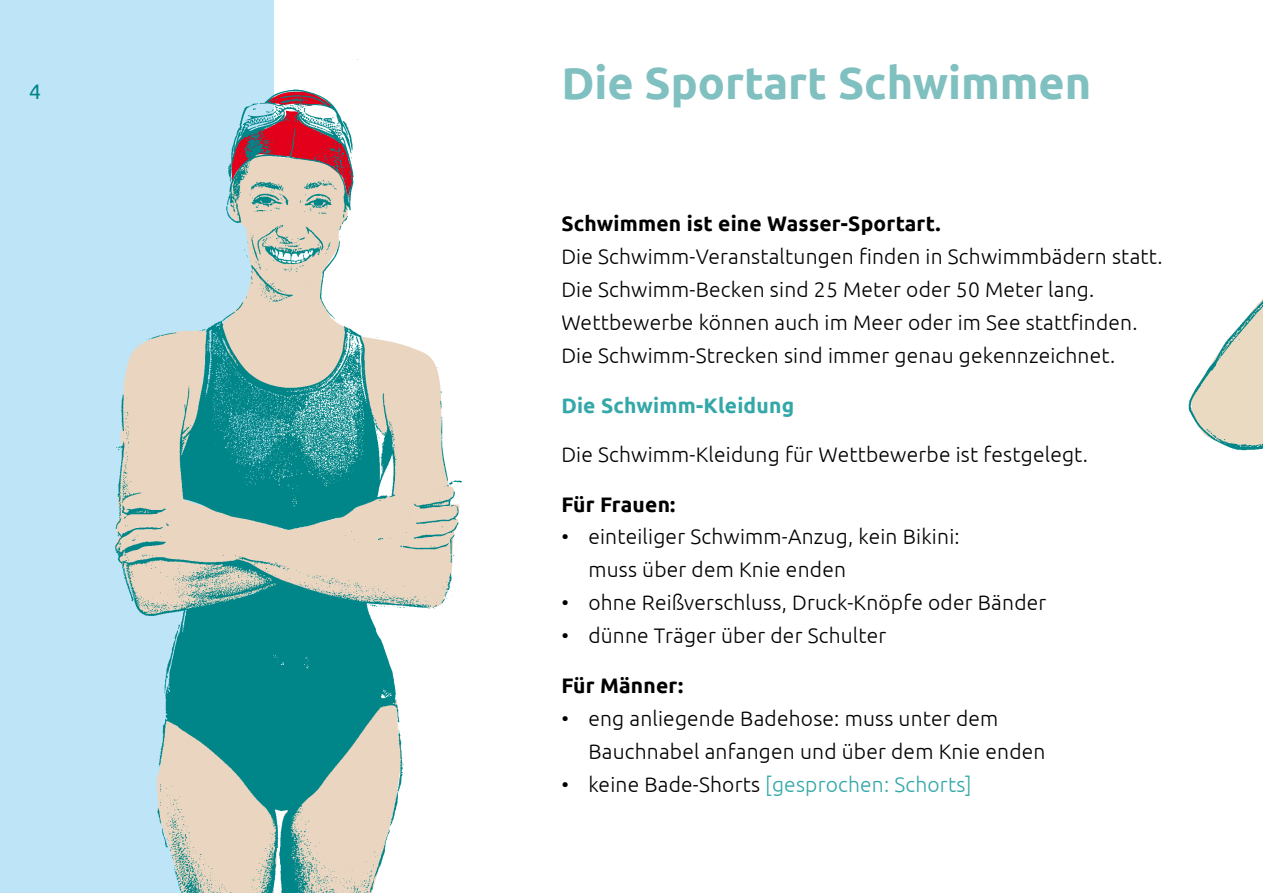
<style>
.page{position:relative;width:1263px;height:893px;background:#fff}
.page>*{position:absolute;margin:0;border:0;box-sizing:border-box;transform-origin:0 0}
.t1{font:700 45px "Ubuntu";color:#81c0c0}
.t2{font:300 21px/33px "Ubuntu";letter-spacing:.01em;color:#000}
.t3{font:700 21px "Ubuntu";letter-spacing:.01em;color:#000}
.t4{font:300 21px "Ubuntu";letter-spacing:.01em;color:#34a7a8}
.t5{font:700 21px "Ubuntu";letter-spacing:.01em;color:#34a7a8}
.t6{font:21px "Ubuntu";color:#008688}
.s1{color:#000}
</style>
<div class="page">
<div style="left:0;top:0;width:273px;height:893px;background:#bde4f7"></div>
<img style="left:1188px;top:298px;width:75px;height:153px">
<img style="left:101px;top:34px;width:361px;height:859px">
<p class="t6" style="left:29px;top:79px;width:13px">4</p>
<h1 class="t1" style="left:561px;top:56px;width:532px">Die Sportart Schwimmen</h1>
<p class="t3" style="left:561px;top:211px;width:381px">Schwimmen ist eine Wasser-Sportart.</p>
<p class="t2" style="left:561px;top:239px;width:603px">Die Schwimm-Veranstaltungen finden in Schwimmbädern statt.<br>Die Schwimm-Becken sind 25 Meter oder 50 Meter lang.<br>Wettbewerbe können auch im Meer oder im See stattfinden.<br>Die Schwimm-Strecken sind immer genau gekennzeichnet.</p>
<p class="t5" style="left:561px;top:392px;width:234px">Die Schwimm-Kleidung</p>
<p class="t2" style="left:561px;top:437px;width:528px">Die Schwimm-Kleidung für Wettbewerbe ist festgelegt.</p>
<p class="t3" style="left:561px;top:491px;width:116px">Für Frauen:</p>
<p class="t2" style="left:588px;top:520px;width:373px;text-indent:-27px">• einteiliger Schwimm-Anzug, kein Bikini: muss über dem Knie enden</p>
<p class="t2" style="left:561px;top:586px;width:487px">• ohne Reißverschluss, Druck-Knöpfe oder Bänder</p>
<p class="t2" style="left:561px;top:619px;width:327px">• dünne Träger über der Schulter</p>
<p class="t3" style="left:561px;top:673px;width:123px">Für Männer:</p>
<p class="t2" style="left:588px;top:701px;width:459px;text-indent:-27px">• eng anliegende Badehose: muss unter dem<br>Bauchnabel anfangen und über dem Knie enden</p>
<p class="t4" style="left:561px;top:772px;width:412px"><span class="s1">• keine Bade-Shorts</span> [gesprochen: Schorts]</p>
</div>
